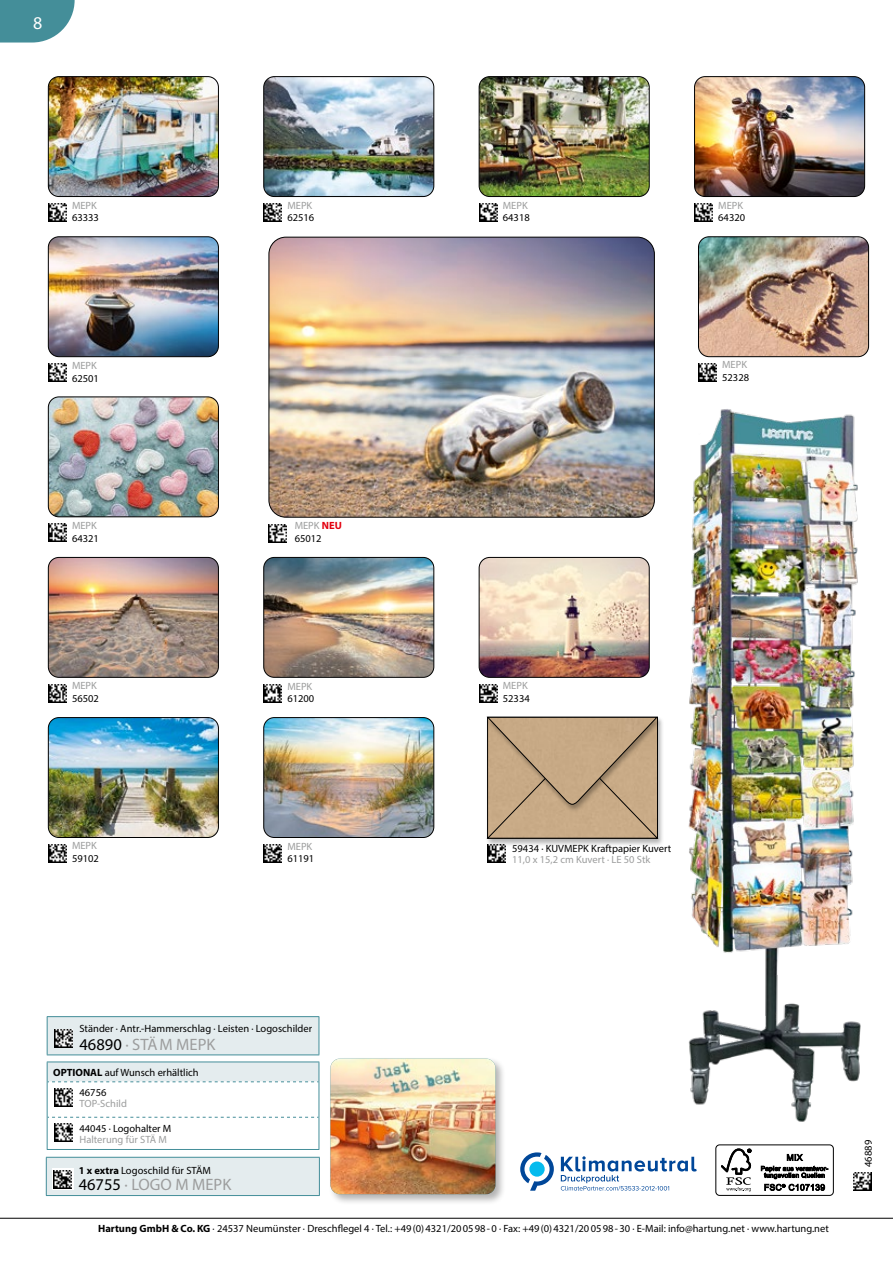
<style>
.page{position:relative;width:893px;height:1263px;background:#fff}
.page>*{position:absolute;margin:0;border:0;box-sizing:border-box;transform-origin:0 0}
.t1{font:18px "Myriad Pro";color:#fff}
.t2{font:16.5px "Myriad Pro";color:#9c9d9d}
.t3{font:10.5px/20.2px "Myriad Pro";color:#000}
.t4{font:10.5px "Myriad Pro";color:#9c9d9d}
.s1{color:#9c9d9d}
.s2{font-weight:700;color:#e3000f}
.s3{color:#000}
.s4{font-weight:700}
</style>
<div class="page">
<hr style="left:0;top:1218px;width:893px;height:1px;background:#000">
<svg style="left:0;top:0;width:75px;height:43px;background:#5d9da6"></svg>
<img style="left:48px;top:203px;width:18px;height:18px">
<img style="left:48px;top:77px;width:170px;height:120px">
<div style="left:48px;top:77px;width:170px;height:120px;border:1px solid #000;border-radius:11px"></div>
<img style="left:264px;top:203px;width:18px;height:18px">
<img style="left:264px;top:77px;width:170px;height:120px">
<div style="left:264px;top:77px;width:170px;height:120px;border:1px solid #000;border-radius:11px"></div>
<img style="left:479px;top:203px;width:18px;height:18px">
<img style="left:479px;top:77px;width:170px;height:120px">
<div style="left:479px;top:77px;width:170px;height:120px;border:1px solid #000;border-radius:11px"></div>
<img style="left:694px;top:203px;width:18px;height:18px">
<img style="left:694px;top:77px;width:171px;height:120px">
<div style="left:694px;top:77px;width:171px;height:120px;border:1px solid #000;border-radius:11px"></div>
<img style="left:48px;top:363px;width:18px;height:18px">
<img style="left:48px;top:237px;width:170px;height:120px">
<div style="left:48px;top:237px;width:170px;height:120px;border:1px solid #000;border-radius:11px"></div>
<img style="left:698px;top:363px;width:18px;height:18px">
<img style="left:698px;top:237px;width:171px;height:120px">
<div style="left:698px;top:237px;width:171px;height:120px;border:1px solid #000;border-radius:11px"></div>
<img style="left:48px;top:524px;width:18px;height:18px">
<img style="left:48px;top:397px;width:170px;height:120px">
<div style="left:48px;top:397px;width:170px;height:120px;border:1px solid #000;border-radius:11px"></div>
<img style="left:48px;top:684px;width:18px;height:18px">
<img style="left:48px;top:557px;width:170px;height:120px">
<div style="left:48px;top:557px;width:170px;height:120px;border:1px solid #000;border-radius:11px"></div>
<img style="left:264px;top:684px;width:18px;height:18px">
<img style="left:264px;top:558px;width:170px;height:119px">
<div style="left:264px;top:557px;width:170px;height:120px;border:1px solid #000;border-radius:11px"></div>
<img style="left:479px;top:684px;width:18px;height:18px">
<img style="left:479px;top:557px;width:170px;height:120px">
<div style="left:479px;top:557px;width:170px;height:120px;border:1px solid #000;border-radius:11px"></div>
<img style="left:48px;top:844px;width:18px;height:18px">
<img style="left:48px;top:717px;width:170px;height:120px">
<div style="left:48px;top:717px;width:170px;height:120px;border:1px solid #000;border-radius:11px"></div>
<img style="left:264px;top:844px;width:18px;height:18px">
<img style="left:264px;top:718px;width:170px;height:119px">
<div style="left:264px;top:717px;width:170px;height:120px;border:1px solid #000;border-radius:11px"></div>
<img style="left:854px;top:1172px;width:18px;height:18px">
<div style="left:715px;top:1144px;width:119px;height:52px;border:1px solid #000;border-radius:4px"></div>
<svg style="left:721px;top:1148px;width:30px;height:43px"></svg>
<svg style="left:761px;top:1153px;width:67px;height:38px"></svg>
<div style="left:47px;top:1017px;width:272px;height:38px;background:#e4ecee"></div>
<hr style="left:47px;top:1017px;width:1px;height:37px;background:#448e99">
<hr style="left:47px;top:1016px;width:272px;height:1px;background:#448e99">
<hr style="left:319px;top:1017px;width:1px;height:37px;background:#448e99">
<hr style="left:47px;top:1054px;width:272px;height:1px;background:#448e99">
<img style="left:55px;top:1029px;width:18px;height:18px">
<hr style="left:47px;top:1061px;width:272px;height:1px;background:#448e99">
<hr style="left:47px;top:1082px;width:1px;height:35px;background:#448e99">
<svg style="left:47px;top:1062px;width:273px;height:20px;background:#dde8ea"></svg>
<hr style="left:319px;top:1082px;width:1px;height:35px;background:#448e99">
<hr style="left:47px;top:1117px;width:1px;height:32px;background:#448e99">
<svg style="left:48px;top:1117px;width:271px;height:1px"></svg>
<hr style="left:319px;top:1117px;width:1px;height:32px;background:#448e99">
<hr style="left:47px;top:1149px;width:272px;height:1px;background:#448e99">
<img style="left:55px;top:1088px;width:18px;height:18px">
<img style="left:55px;top:1124px;width:18px;height:18px">
<div style="left:328px;top:1056px;width:178px;height:149px;background:#000;opacity:.3"></div>
<img style="left:330px;top:1058px;width:165px;height:136px">
<svg style="left:520px;top:1152px;width:34px;height:39px"></svg>
<svg style="left:561px;top:1156px;width:136px;height:34px"></svg>
<img style="left:487px;top:847px;width:18px;height:16px">
<div style="left:485px;top:717px;width:179px;height:130px;background:#000;opacity:.3"></div>
<div style="left:486px;top:717px;width:177px;height:96px;background:#000;opacity:.3"></div>
<img style="left:487px;top:717px;width:170px;height:121px">
<img style="left:269px;top:524px;width:18px;height:18px">
<img style="left:269px;top:237px;width:385px;height:280px">
<div style="left:269px;top:237px;width:385px;height:280px;border:1px solid #000;border-radius:17px"></div>
<img style="left:688px;top:409px;width:173px;height:713px">
<div style="left:46px;top:1157px;width:273px;height:38px;background:#e4ecee"></div>
<hr style="left:46px;top:1157px;width:274px;height:1px;background:#448e99">
<hr style="left:46px;top:1157px;width:1px;height:38px;background:#448e99">
<hr style="left:319px;top:1157px;width:1px;height:38px;background:#448e99">
<hr style="left:46px;top:1195px;width:274px;height:1px;background:#448e99">
<svg style="left:52px;top:1168px;width:21px;height:21px"></svg>
<img style="left:54px;top:1170px;width:18px;height:18px">
<h1 class="t1" style="left:33px;top:12px;width:11px">8</h1>
<p class="t4" style="left:72px;top:199px;width:26px">MEPK</p>
<p class="t3" style="left:72px;top:208px;width:28px">63333</p>
<p class="t4" style="left:287px;top:199px;width:26px">MEPK</p>
<p class="t3" style="left:287px;top:208px;width:28px">62516</p>
<p class="t4" style="left:503px;top:199px;width:26px">MEPK</p>
<p class="t3" style="left:503px;top:208px;width:28px">64318</p>
<p class="t4" style="left:718px;top:199px;width:26px">MEPK</p>
<p class="t3" style="left:718px;top:208px;width:28px">64320</p>
<p class="t4" style="left:72px;top:359px;width:26px">MEPK</p>
<p class="t3" style="left:72px;top:368px;width:28px">62501</p>
<p class="t4" style="left:722px;top:358px;width:26px">MEPK</p>
<p class="t3" style="left:722px;top:367px;width:28px">52328</p>
<p class="t4" style="left:72px;top:519px;width:26px">MEPK</p>
<p class="t3" style="left:72px;top:528px;width:28px">64321</p>
<p class="t3" style="left:295px;top:519px;width:49px;line-height:12.6px"><span class="s1">MEPK</span> <span class="s2">NEU<br></span>65012</p>
<p class="t4" style="left:72px;top:679px;width:26px">MEPK</p>
<p class="t3" style="left:72px;top:688px;width:28px">56502</p>
<p class="t4" style="left:287px;top:679px;width:26px">MEPK</p>
<p class="t3" style="left:287px;top:688px;width:28px">61200</p>
<p class="t4" style="left:503px;top:679px;width:26px">MEPK</p>
<p class="t3" style="left:503px;top:688px;width:28px">52334</p>
<p class="t4" style="left:72px;top:839px;width:26px">MEPK</p>
<p class="t3" style="left:72px;top:848px;width:28px">59102</p>
<p class="t4" style="left:287px;top:840px;width:26px">MEPK</p>
<p class="t3" style="left:287px;top:848px;width:28px">61191</p>
<p class="t3" style="left:512px;top:838px;width:161px">59434 · KUVMEPK Kraftpapier Kuvert</p>
<p class="t4" style="left:512px;top:853px;width:140px">11,0 x 15,2 cm Kuvert · LE 50 Stk</p>
<p class="t3" style="left:80px;top:1018px;width:234px">Ständer · Antr.-Hammerschlag · Leisten · Logoschilder</p>
<h2 class="t2" style="left:80px;top:1034px;width:137px"><span class="s3">46890</span> · STÄM MEPK</h2>
<p class="t3" style="left:80px;top:1062px;width:121px;text-indent:-26px"><span class="s4">OPTIONAL</span> auf Wunsch erhältlich<br>46756</p>
<p class="t4" style="left:80px;top:1097px;width:49px">TOP-Schild</p>
<p class="t3" style="left:80px;top:1118px;width:93px">44045 · Logohalter M</p>
<p class="t4" style="left:80px;top:1133px;width:89px">Halterung für STÄ M</p>
<p class="t3" style="left:79px;top:1160px;width:134px"><span class="s4">1 x extra</span> Logoschild für STÄM</p>
<h2 class="t2" style="left:79px;top:1174px;width:154px"><span class="s3">46755</span> · LOGO M MEPK</h2>
<p class="t3" style="left:98px;top:1219px;width:732px"><span class="s4">Hartung GmbH &amp; Co. KG</span> · 24537 Neumünster · Dreschflegel 4 · Tel.: +49(0)4321/200598-0 · Fax: +49(0)4321/200598-30 · E-Mail: info@hartung.net · www.hartung.net</p>
<p class="t3" style="left:858px;top:1167px;width:28px;rotate:-90deg">46889</p>
</div>
